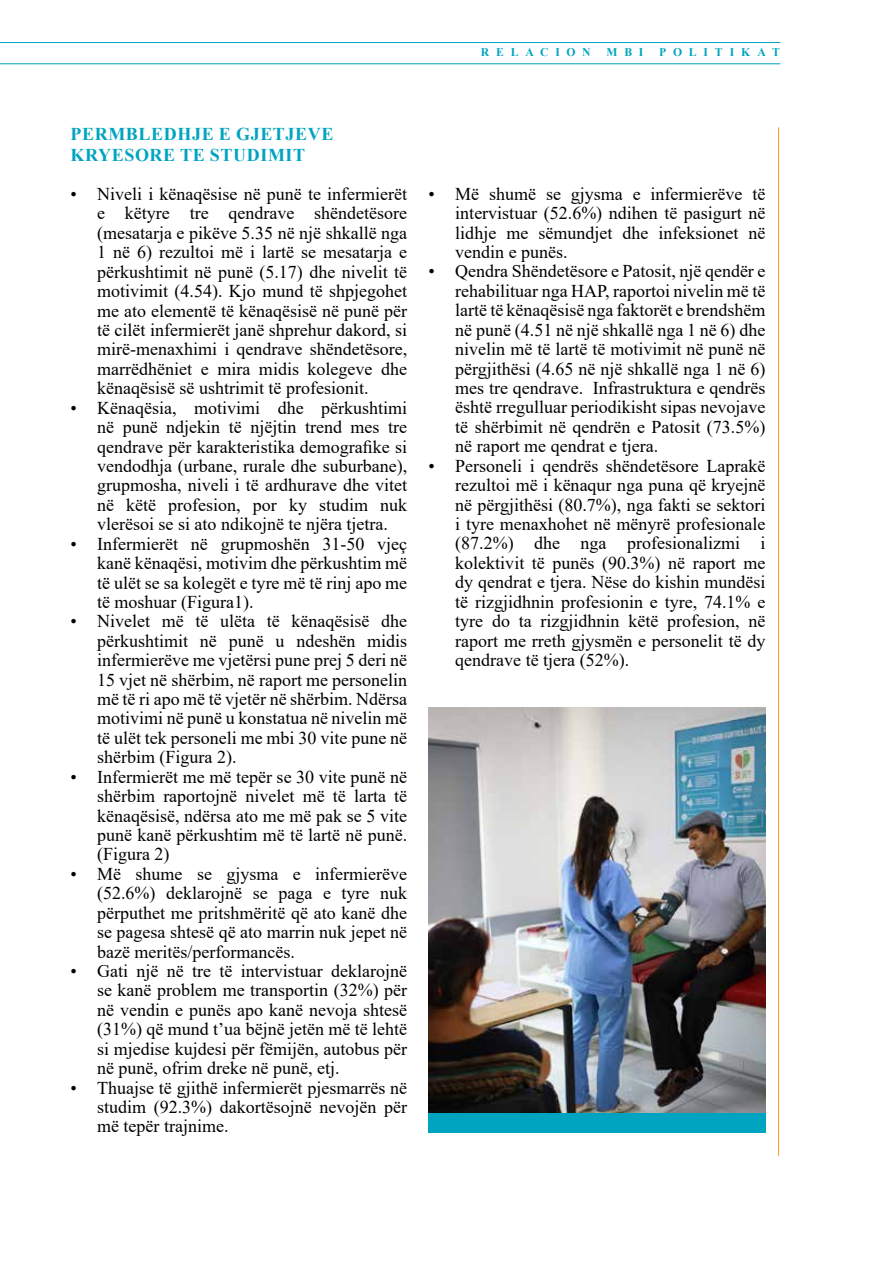
<style>
.page{position:relative;width:893px;height:1263px;background:#fff}
.page>*{position:absolute;margin:0;border:0;box-sizing:border-box;transform-origin:0 0}
.t1{font:18px/19.4px "Times New Roman";color:#000;text-align:justify}
.t2{font:700 18px/21.6px "Times New Roman";letter-spacing:.035em;color:#00a4c0}
.t3{font:700 11.7px "Times New Roman";letter-spacing:.58em;color:#00a4c0}
</style>
<div class="page">
<hr style="left:0;top:42px;width:780px;height:1px;background:#00a4c0">
<hr style="left:0;top:63px;width:780px;height:1px;background:#00a4c0">
<hr style="left:778px;top:127px;width:1px;height:1029px;background:#f7941e">
<img style="left:428px;top:707px;width:337px;height:406px">
<div style="left:428px;top:1113px;width:337px;height:19px;background:#00a4c0"></div>
<p class="t3" style="left:481px;top:44px;width:112px">RELACION</p>
<p class="t3" style="left:606px;top:44px;width:39px">MBI</p>
<p class="t3" style="left:659px;top:44px;width:122px">POLITIKAT</p>
<p class="t2" style="left:70px;top:122px;width:265px">PERMBLEDHJE E GJETJEVE<br>KRYESORE TE STUDIMIT</p>
<p class="t1" style="left:97px;top:184px;width:312px;text-indent:-27px">• Niveli i kënaqësise në punë te infermierët e këtyre tre qendrave shëndetësore (mesatarja e pikëve 5.35 në një shkallë nga 1 në 6) rezultoi më i lartë se mesatarja e përkushtimit në punë (5.17) dhe nivelit të motivimit (4.54). Kjo mund të shpjegohet me ato elementë të kënaqësisë në punë për të cilët infermierët janë shprehur dakord, si mirë-menaxhimi i qendrave shëndetësore, marrëdhëniet e mira midis kolegeve dhe kënaqësisë së ushtrimit të profesionit.</p>
<p class="t1" style="left:97px;top:397px;width:312px;text-indent:-27px">• Kënaqësia, motivimi dhe përkushtimi në punë ndjekin të njëjtin trend mes tre qendrave për karakteristika demografike si vendodhja (urbane, rurale dhe suburbane), grupmosha, niveli i të ardhurave dhe vitet në këtë profesion, por ky studim nuk vlerësoi se si ato ndikojnë te njëra tjetra.</p>
<p class="t1" style="left:97px;top:533px;width:312px;text-indent:-27px">• Infermierët në grupmoshën 31-50 vjeç kanë kënaqësi, motivim dhe përkushtim më të ulët se sa kolegët e tyre më të rinj apo me të moshuar (Figura1).</p>
<p class="t1" style="left:97px;top:611px;width:312px;text-indent:-27px">• Nivelet më të ulëta të kënaqësisë dhe përkushtimit në punë u ndeshën midis infermierëve me vjetërsi pune prej 5 deri në 15 vjet në shërbim, në raport me personelin më të ri apo më të vjetër në shërbim. Ndërsa motivimi në punë u konstatua në nivelin më të ulët tek personeli me mbi 30 vite pune në shërbim (Figura 2).</p>
<p class="t1" style="left:97px;top:766px;width:312px;text-indent:-27px">• Infermierët me më tepër se 30 vite punë në shërbim raportojnë nivelet më të larta të kënaqësisë, ndërsa ato me më pak se 5 vite punë kanë përkushtim më të lartë në punë. (Figura 2)</p>
<p class="t1" style="left:97px;top:863px;width:312px;text-indent:-27px">• Më shume se gjysma e infermierëve (52.6%) deklarojnë se paga e tyre nuk përputhet me pritshmëritë që ato kanë dhe se pagesa shtesë që ato marrin nuk jepet në bazë meritës/performancës.</p>
<p class="t1" style="left:97px;top:961px;width:312px;text-indent:-27px">• Gati një në tre të intervistuar deklarojnë se kanë problem me transportin (32%) për në vendin e punës apo kanë nevoja shtesë (31%) që mund t’ua bëjnë jetën më të lehtë si mjedise kujdesi për fëmijën, autobus për në punë, ofrim dreke në punë, etj.</p>
<p class="t1" style="left:97px;top:1077px;width:312px;text-indent:-27px">• Thuajse të gjithë infermierët pjesmarrës në studim (92.3%) dakortësojnë nevojën për më tepër trajnime.</p>
<p class="t1" style="left:455px;top:183px;width:312px;text-indent:-27px">• Më shumë se gjysma e infermierëve të intervistuar (52.6%) ndihen të pasigurt në lidhje me sëmundjet dhe infeksionet në vendin e punës.</p>
<p class="t1" style="left:455px;top:261px;width:312px;text-indent:-27px">• Qendra Shëndetësore e Patosit, një qendër e rehabilituar nga HAP, raportoi nivelin më të lartë të kënaqësisë nga faktorët e brendshëm në punë (4.51 në një shkallë nga 1 në 6) dhe nivelin më të lartë të motivimit në punë në përgjithësi (4.65 në një shkallë nga 1 në 6) mes tre qendrave. Infrastruktura e qendrës është rregulluar periodikisht sipas nevojave të shërbimit në qendrën e Patosit (73.5%) në raport me qendrat e tjera.</p>
<p class="t1" style="left:455px;top:455px;width:312px;text-indent:-27px">• Personeli i qendrës shëndetësore Laprakë rezultoi më i kënaqur nga puna që kryejnë në përgjithësi (80.7%), nga fakti se sektori i tyre menaxhohet në mënyrë profesionale (87.2%) dhe nga profesionalizmi i kolektivit të punës (90.3%) në raport me dy qendrat e tjera. Nëse do kishin mundësi të rizgjidhnin profesionin e tyre, 74.1% e tyre do ta rizgjidhnin këtë profesion, në raport me rreth gjysmën e personelit të dy qendrave të tjera (52%).</p>
</div>
